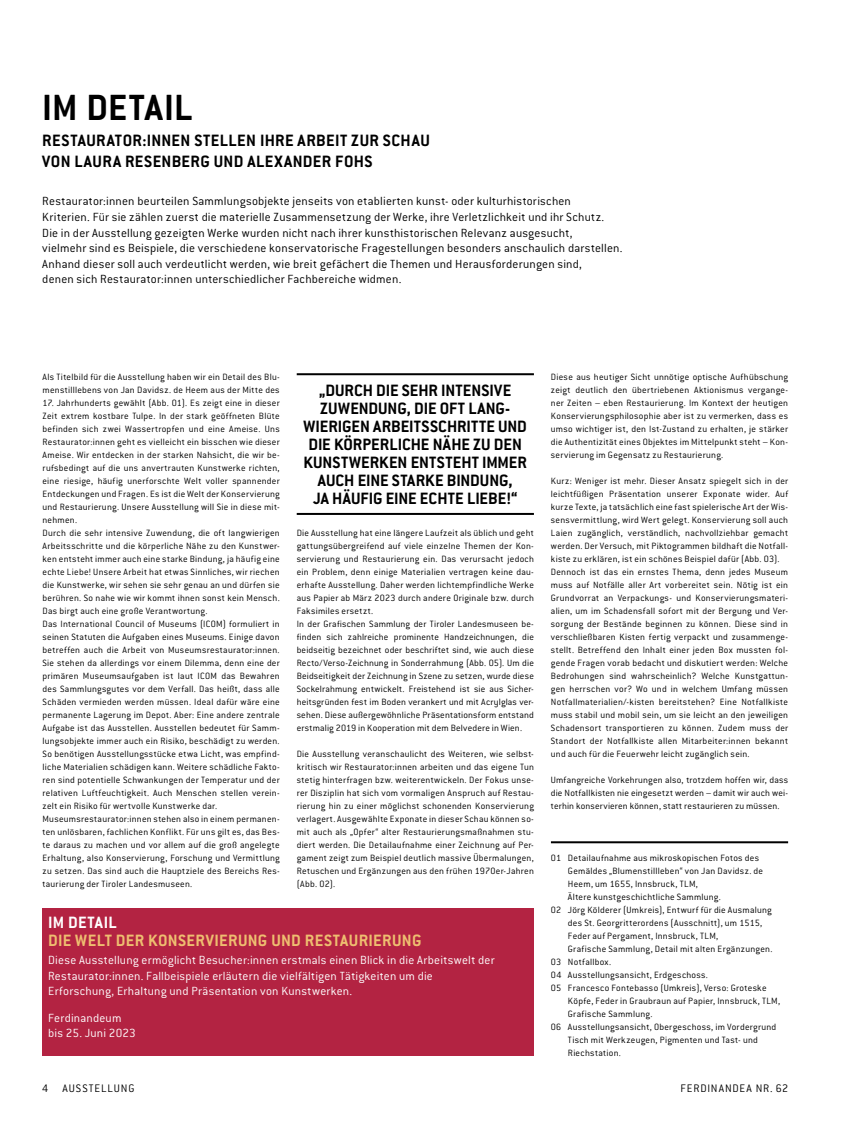
<style>
.page{position:relative;width:842px;height:1134px;background:#fff}
.page>*{position:absolute;margin:0;border:0;box-sizing:border-box;transform-origin:0 0}
.t1{font:700 40px "Conduit ITC";letter-spacing:.005em;color:#000}
.t2{font:700 18px/18px "Conduit ITC";letter-spacing:.01em;color:#000}
.t3{font:700 18px "Conduit ITC";letter-spacing:.02em;color:#eebe70}
.t4{font:700 18px "Conduit ITC";letter-spacing:.01em;color:#fff}
.t5{font:300 13px/15.6px "Conduit ITC";letter-spacing:.015em;color:#000}
.t6{font:300 13px/15.6px "Conduit ITC";letter-spacing:.015em;color:#fff}
.t7{font:300 12px "Conduit ITC";letter-spacing:.075em;color:#000}
.t8{font:300 10px/13px "Conduit ITC";letter-spacing:.025em;color:#000}
</style>
<div class="page">
<hr style="left:551px;top:841px;width:237px;height:2px;background:#000">
<hr style="left:297px;top:513px;width:237px;height:2px;background:#000">
<hr style="left:297px;top:373px;width:237px;height:2px;background:#000">
<div style="left:43px;top:908px;width:491px;height:148px;background:#b32342"></div>
<h1 class="t1" style="left:42px;top:84px;width:151px">IM DETAIL</h1>
<h2 class="t2" style="left:42px;top:129px;width:389px;line-height:21.6px">RESTAURATOR:INNEN STELLEN IHRE ARBEIT ZUR SCHAU<br>VON LAURA RESENBERG UND ALEXANDER FOHS</h2>
<p class="t5" style="left:42px;top:194px;width:582px">Restaurator:innen beurteilen Sammlungsobjekte jenseits von etablierten kunst- oder kulturhistorischen<br>Kriterien. Für sie zählen zuerst die materielle Zusammensetzung der Werke, ihre Verletzlichkeit und ihr Schutz.<br>Die in der Ausstellung gezeigten Werke wurden nicht nach ihrer kunsthistorischen Relevanz ausgesucht,<br>vielmehr sind es Beispiele, die verschiedene konservatorische Fragestellungen besonders anschaulich darstellen.<br>Anhand dieser soll auch verdeutlicht werden, wie breit gefächert die Themen und Herausforderungen sind,<br>denen sich Restaurator:innen unterschiedlicher Fachbereiche widmen.</p>
<p class="t8" style="left:43px;top:370px;width:239px">Als Titelbild für die Ausstellung haben wir ein Detail des Blu&shy;menstilllebens von Jan Davidsz. de Heem aus der Mitte des</p>
<p class="t8" style="left:43px;top:396px;width:239px">17. Jahrhunderts gewählt (Abb. 01). Es zeigt eine in dieser Zeit extrem kostbare Tulpe. In der stark geöffneten Blüte befinden sich zwei Wassertropfen und eine Ameise. Uns Restaurator:innen geht es vielleicht ein bisschen wie dieser Ameise. Wir entdecken in der starken Nahsicht, die wir be&shy;rufsbedingt auf die uns anvertrauten Kunstwerke richten, eine riesige, häufig unerforschte Welt voller spannender Entdeckungen und Fragen. Es ist die Welt der Konservierung und Restaurierung. Unsere Ausstellung will Sie in diese mit&shy;nehmen.<br>Durch die sehr intensive Zuwendung, die oft langwierigen Arbeitsschritte und die körperliche Nähe zu den Kunstwer&shy;ken entsteht immer auch eine starke Bindung, ja häufig eine echte Liebe! Unsere Arbeit hat etwas Sinnliches, wir riechen die Kunstwerke, wir sehen sie sehr genau an und dürfen sie berühren. So nahe wie wir kommt ihnen sonst kein Mensch.<br>Das birgt auch eine große Verantwortung.<br>Das International Council of Museums (ICOM) formuliert in seinen Statuten die Aufgaben eines Museums. Einige davon betreffen auch die Arbeit von Museumsrestaurator:innen.<br>Sie stehen da allerdings vor einem Dilemma, denn eine der primären Museumsaufgaben ist laut ICOM das Bewahren des Sammlungsgutes vor dem Verfall. Das heißt, dass alle Schäden vermieden werden müssen. Ideal dafür wäre eine permanente Lagerung im Depot. Aber: Eine andere zentrale Aufgabe ist das Ausstellen. Ausstellen bedeutet für Samm&shy;lungsobjekte immer auch ein Risiko, beschädigt zu werden.<br>So benötigen Ausstellungsstücke etwa Licht, was empfind&shy;liche Materialien schädigen kann. Weitere schädliche Fakto&shy;ren sind potentielle Schwankungen der Temperatur und der relativen Luftfeuchtigkeit. Auch Menschen stellen verein&shy;zelt ein Risiko für wertvolle Kunstwerke dar.<br>Museumsrestaurator:innen stehen also in einem permanen&shy;ten unlösbaren, fachlichen Konflikt. Für uns gilt es, das Bes&shy;te daraus zu machen und vor allem auf die groß angelegte Erhaltung, also Konservierung, Forschung und Vermittlung zu setzen. Das sind auch die Hauptziele des Bereichs Res&shy;taurierung der Tiroler Landesmuseen.</p>
<h2 class="t2" style="left:303px;top:381px;width:225px;text-align:center">„DURCH DIE SEHR INTENSIVE<br>ZUWENDUNG, DIE OFT LANG-<br>WIERIGEN ARBEITSSCHRITTE UND<br>DIE KÖRPERLICHE NÄHE ZU DEN<br>KUNSTWERKEN ENTSTEHT IMMER<br>AUCH EINE STARKE BINDUNG,<br>JA HÄUFIG EINE ECHTE LIEBE!“</h2>
<p class="t8" style="left:297px;top:526px;width:239px">Die Ausstellung hat eine längere Laufzeit als üblich und geht gattungsübergreifend auf viele einzelne Themen der Kon&shy;servierung und Restaurierung ein. Das verursacht jedoch ein Problem, denn einige Materialien vertragen keine dau&shy;erhafte Ausstellung. Daher werden lichtempfindliche Werke aus Papier ab März 2023 durch andere Originale bzw. durch Faksimiles ersetzt.<br>In der Grafischen Sammlung der Tiroler Landesmuseen be&shy;finden sich zahlreiche prominente Handzeichnungen, die beidseitig bezeichnet oder beschriftet sind, wie auch diese Recto/Verso-Zeichnung in Sonderrahmung (Abb. 05). Um die Beidseitigkeit der Zeichnung in Szene zu setzen, wurde diese Sockelrahmung entwickelt. Freistehend ist sie aus Sicher&shy;heitsgründen fest im Boden verankert und mit Acrylglas ver&shy;sehen. Diese außergewöhnliche Präsentationsform entstand erstmalig 2019 in Kooperation mit dem Belvedere in Wien.</p>
<p class="t8" style="left:297px;top:747px;width:239px;text-align:justify">Die Ausstellung veranschaulicht des Weiteren, wie selbst&shy;kritisch wir Restaurator:innen arbeiten und das eigene Tun stetig hinterfragen bzw. weiterentwickeln. Der Fokus unse&shy;rer Disziplin hat sich vom vormaligen Anspruch auf Restau&shy;rierung hin zu einer möglichst schonenden Konservierung verlagert. Ausgewählte Exponate in dieser Schau können so&shy;mit auch als „Opfer“ alter Restaurierungsmaßnahmen stu&shy;diert werden. Die Detailaufnahme einer Zeichnung auf Per&shy;gament zeigt zum Beispiel deutlich massive Übermalungen, Retuschen und Ergänzungen aus den frühen 1970er-Jahren (Abb. 02).</p>
<h2 class="t4" style="left:48px;top:911px;width:70px">IM DETAIL</h2>
<h2 class="t3" style="left:48px;top:929px;width:375px">DIE WELT DER KONSERVIERUNG UND RESTAURIERUNG</h2>
<h3 class="t6" style="left:48px;top:952px;width:448px">Diese Ausstellung ermöglicht Besucher:innen erstmals einen Blick in die Arbeitswelt der<br>Restaurator:innen. Fallbeispiele erläutern die vielfältigen Tätigkeiten um die<br>Erforschung, Erhaltung und Präsentation von Kunstwerken.</h3>
<h3 class="t6" style="left:48px;top:1010px;width:89px">Ferdinandeum bis 25. Juni 2023</h3>
<p class="t7" style="left:42px;top:1082px;width:94px">4 AUSSTELLUNG</p>
<p class="t8" style="left:551px;top:370px;width:239px;text-align:justify">Diese aus heutiger Sicht unnötige optische Aufhübschung zeigt deutlich den übertriebenen Aktionismus vergange&shy;ner Zeiten – eben Restaurierung. Im Kontext der heutigen Konservierungsphilosophie aber ist zu vermerken, dass es umso wichtiger ist, den Ist-Zustand zu erhalten, je stärker die Authentizität eines Objektes im Mittelpunkt steht – Kon&shy;servierung im Gegensatz zu Restaurierung.</p>
<p class="t8" style="left:551px;top:474px;width:239px">Kurz: Weniger ist mehr. Dieser Ansatz spiegelt sich in der leichtfüßigen Präsentation unserer Exponate wider. Auf kurze Texte, ja tatsächlich eine fast spielerische Art der Wis&shy;sensvermittlung, wird Wert gelegt. Konservierung soll auch Laien zugänglich, verständlich, nachvollziehbar gemacht werden. Der Versuch, mit Piktogrammen bildhaft die Notfall&shy;kiste zu erklären, ist ein schönes Beispiel dafür (Abb. 03).<br>Dennoch ist das ein ernstes Thema, denn jedes Museum muss auf Notfälle aller Art vorbereitet sein. Nötig ist ein Grundvorrat an Verpackungs- und Konservierungsmateri&shy;alien, um im Schadensfall sofort mit der Bergung und Ver&shy;sorgung der Bestände beginnen zu können. Diese sind in verschließbaren Kisten fertig verpackt und zusammenge&shy;stellt. Betreffend den Inhalt einer jeden Box mussten fol&shy;gende Fragen vorab bedacht und diskutiert werden: Welche Bedrohungen sind wahrscheinlich? Welche Kunstgattun&shy;gen herrschen vor? Wo und in welchem Umfang müssen Notfallmaterialien/-kisten bereitstehen? Eine Notfallkiste muss stabil und mobil sein, um sie leicht an den jeweiligen Schadensort transportieren zu können. Zudem muss der Standort der Notfallkiste allen Mitarbeiter:innen bekannt und auch für die Feuerwehr leicht zugänglich sein.</p>
<p class="t8" style="left:551px;top:773px;width:239px;text-align:justify">Umfangreiche Vorkehrungen also, trotzdem hoffen wir, dass die Notfallkisten nie eingesetzt werden – damit wir auch wei&shy;terhin konservieren können, statt restaurieren zu müssen.</p>
<p class="t8" style="left:551px;top:851px;width:210px">01 Detailaufnahme aus mikroskopischen Fotos des</p>
<p class="t8" style="left:568px;top:864px;width:197px">Gemäldes „Blumenstillleben“ von Jan Davidsz. de</p>
<p class="t8" style="left:568px;top:877px;width:131px">Heem, um 1655, Innsbruck, TLM,</p>
<p class="t8" style="left:568px;top:890px;width:154px">Ältere kunstgeschichtliche Sammlung.</p>
<p class="t8" style="left:551px;top:903px;width:222px">02 Jörg Kölderer (Umkreis), Entwurf für die Ausmalung</p>
<p class="t8" style="left:568px;top:916px;width:196px">des St. Georgritterordens (Ausschnitt), um 1515,</p>
<p class="t8" style="left:568px;top:929px;width:152px">Feder auf Pergament, Innsbruck, TLM,</p>
<p class="t8" style="left:568px;top:942px;width:206px">Grafische Sammlung, Detail mit alten Ergänzungen.</p>
<p class="t8" style="left:551px;top:955px;width:62px">03 Notfallbox.</p>
<p class="t8" style="left:551px;top:968px;width:159px">04 Ausstellungsansicht, Erdgeschoss.</p>
<p class="t8" style="left:551px;top:981px;width:217px">05 Francesco Fontebasso (Umkreis), Verso: Groteske</p>
<p class="t8" style="left:568px;top:994px;width:214px">Köpfe, Feder in Graubraun auf Papier, Innsbruck, TLM,</p>
<p class="t8" style="left:568px;top:1007px;width:86px">Grafische Sammlung.</p>
<p class="t8" style="left:551px;top:1020px;width:227px">06 Ausstellungsansicht, Obergeschoss, im Vordergrund</p>
<p class="t8" style="left:568px;top:1033px;width:191px">Tisch mit Werkzeugen, Pigmenten und Tast- und</p>
<p class="t8" style="left:568px;top:1046px;width:55px">Riechstation.</p>
<p class="t7" style="left:680px;top:1082px;width:109px">FERDINANDEA NR. 62</p>
</div>
